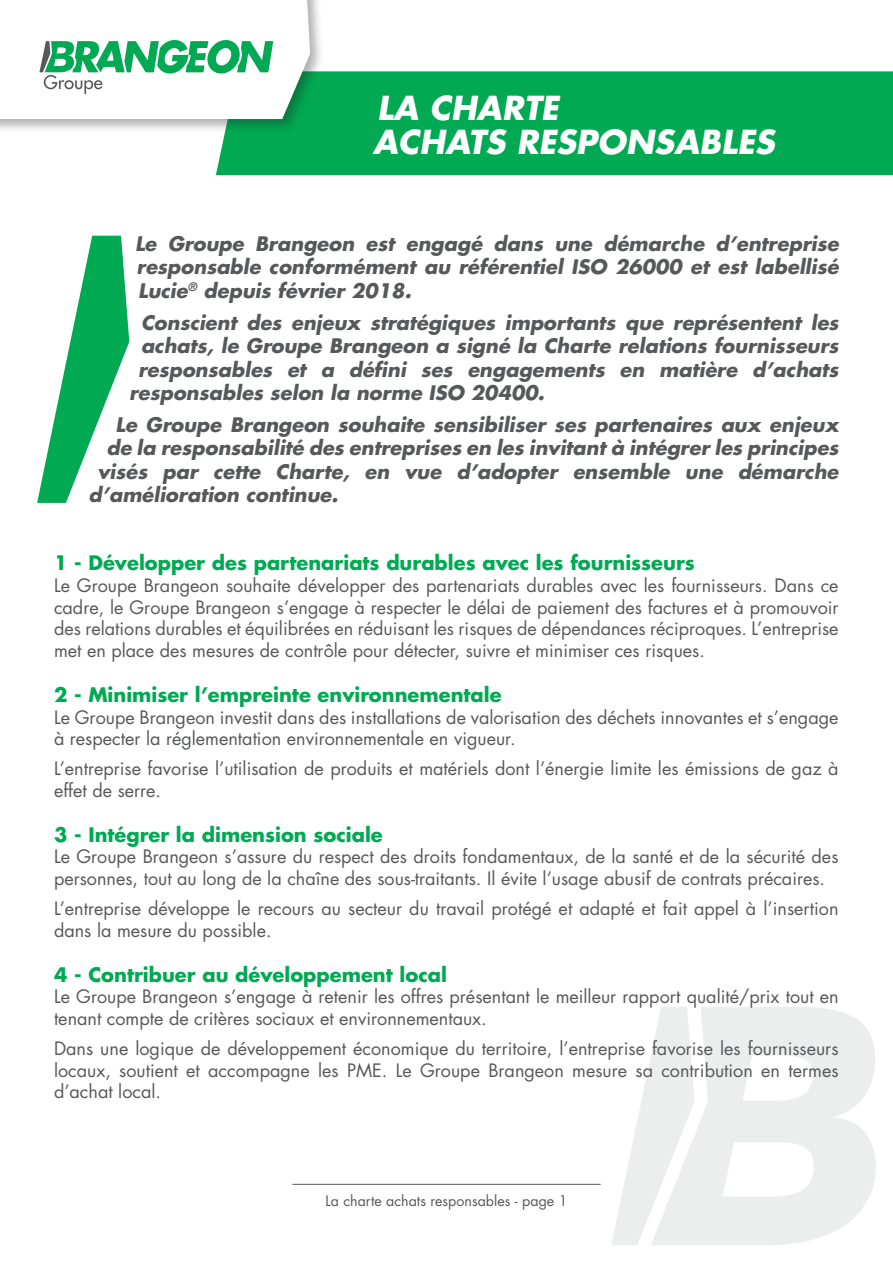
<style>
.page{position:relative;width:893px;height:1263px;background:#fff}
.page>*{position:absolute;margin:0;border:0;box-sizing:border-box;transform-origin:0 0}
.t1{font:italic 700 32.25px/34px "Futura Std";color:#fff}
.t2{font:italic 700 19.5px/23.4px "Futura Std";color:#57585a;text-align:justify}
.t3{font:700 19.5px "Futura Std";color:#00a952}
.t4{font:18px/21.6px "Futura Std";color:#57585a}
.t5{font:14.25px "Futura Std";color:#57585a}
</style>
<div class="page">
<svg style="left:611px;top:1057px;width:40px;height:188px"></svg>
<svg style="left:651px;top:1007px;width:225px;height:238px;fill:#eceded"></svg>
<svg style="left:37px;top:236px;width:92px;height:267px"></svg>
<div style="left:216px;top:71px;width:677px;height:104px;background:#00a952"></div>
<div style="left:0;top:0;width:325px;height:134px;background:#231f20;opacity:.35"></div>
<svg style="left:0;top:0;width:310px;height:119px"></svg>
<hr style="left:292px;top:1184px;width:309px;height:1px;background:#57585a">
<p class="t1" style="left:373px;top:91px;width:403px">LA CHARTE<br>ACHATS RESPONSABLES</p>
<p class="t2" style="left:135px;top:232px;width:705px">Le Groupe Brangeon est engagé dans une démarche d’entreprise responsable conformément au référentiel ISO 26000 et est labellisé Lucie<sup>®</sup> depuis février 2018.</p>
<p class="t2" style="left:141px;top:311px;width:699px">Conscient des enjeux stratégiques importants que représentent les</p>
<p class="t2" style="left:141px;top:334px;width:699px">achats, le Groupe Brangeon a signé la Charte relations fournisseurs</p>
<p class="t2" style="left:138px;top:358px;width:702px">responsables et a défini ses engagements en matière d’achats</p>
<p class="t2" style="left:129px;top:381px;width:417px">responsables selon la norme ISO 20400.</p>
<p class="t2" style="left:116px;top:413px;width:725px">Le Groupe Brangeon souhaite sensibiliser ses partenaires aux enjeux</p>
<p class="t2" style="left:106px;top:436px;width:734px">de la responsabilité des entreprises en les invitant à intégrer les principes</p>
<p class="t2" style="left:98px;top:460px;width:742px">visés par cette Charte, en vue d’adopter ensemble une démarche</p>
<p class="t2" style="left:88px;top:483px;width:251px">d’amélioration continue.</p>
<p class="t3" style="left:54px;top:550px;width:642px">1 - Développer des partenariats durables avec les fournisseurs</p>
<p class="t4" style="left:54px;top:575px;width:786px;text-align:justify">Le Groupe Brangeon souhaite développer des partenariats durables avec les fournisseurs. Dans ce cadre, le Groupe Brangeon s’engage à respecter le délai de paiement des factures et à promouvoir des relations durables et équilibrées en réduisant les risques de dépendances réciproques. L’entreprise met en place des mesures de contrôle pour détecter, suivre et minimiser ces risques.</p>
<p class="t3" style="left:54px;top:682px;width:449px">2 - Minimiser l’empreinte environnementale</p>
<p class="t4" style="left:54px;top:706px;width:786px">Le Groupe Brangeon investit dans des installations de valorisation des déchets innovantes et s’engage à respecter la réglementation environnementale en vigueur.</p>
<p class="t4" style="left:54px;top:758px;width:786px">L’entreprise favorise l’utilisation de produits et matériels dont l’énergie limite les émissions de gaz à effet de serre.</p>
<p class="t3" style="left:54px;top:821px;width:330px">3 - Intégrer la dimension sociale</p>
<p class="t4" style="left:54px;top:846px;width:786px">Le Groupe Brangeon s’assure du respect des droits fondamentaux, de la santé et de la sécurité des personnes, tout au long de la chaîne des sous-traitants. Il évite l’usage abusif de contrats précaires.</p>
<p class="t4" style="left:54px;top:898px;width:786px">L’entreprise développe le recours au secteur du travail protégé et adapté et fait appel à l’insertion dans la mesure du possible.</p>
<p class="t3" style="left:54px;top:961px;width:394px">4 - Contribuer au développement local</p>
<p class="t4" style="left:54px;top:986px;width:786px">Le Groupe Brangeon s’engage à retenir les offres présentant le meilleur rapport qualité/prix tout en tenant compte de critères sociaux et environnementaux.</p>
<p class="t4" style="left:54px;top:1038px;width:786px;text-align:justify">Dans une logique de développement économique du territoire, l’entreprise favorise les fournisseurs locaux, soutient et accompagne les PME. Le Groupe Brangeon mesure sa contribution en termes d’achat local.</p>
<p class="t5" style="left:325px;top:1191px;width:244px">La charte achats responsables - page 1</p>
</div>
